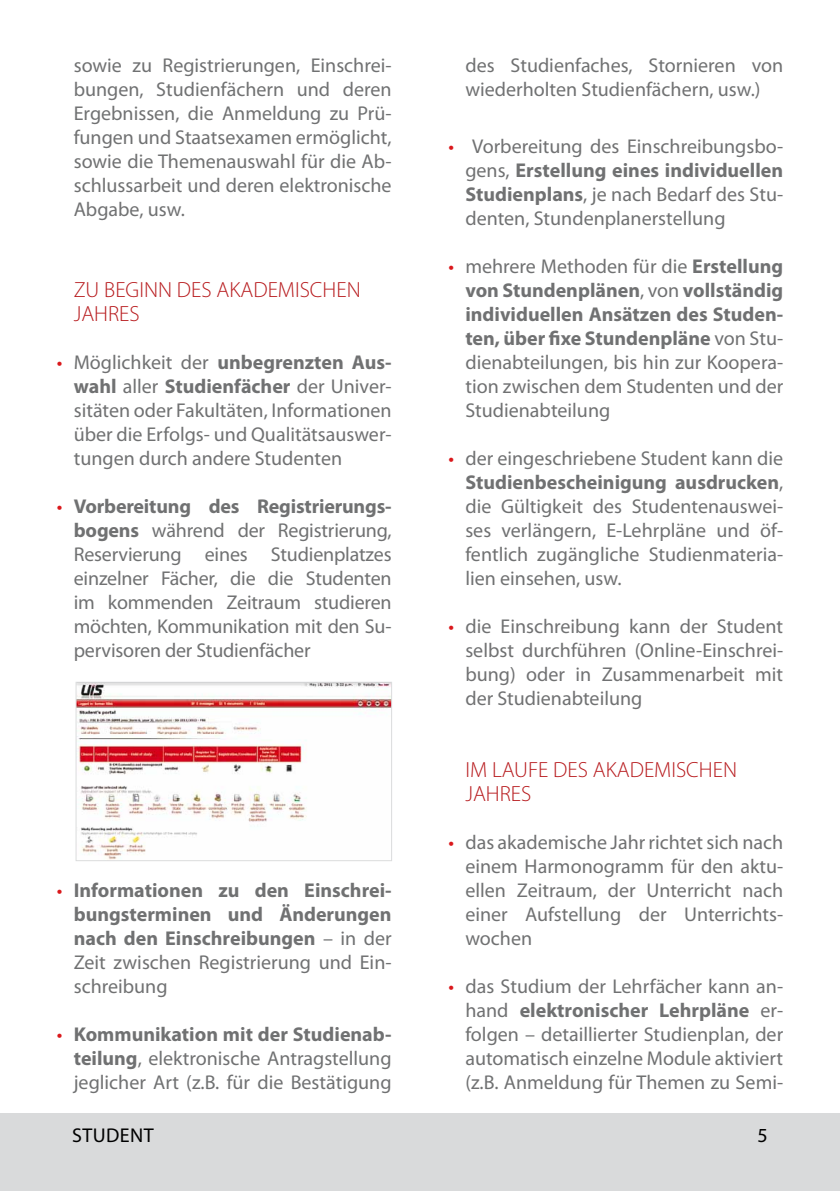
<style>
.page{position:relative;width:840px;height:1191px;background:#fff}
.page>*{position:absolute;margin:0;border:0;box-sizing:border-box;transform-origin:0 0}
.t1{font:300 22px/24px "Myriad Pro";color:#b71a1d}
.t2{font:20px/24px "Myriad Pro";color:#707172;text-align:justify}
.t3{font:700 20px/24px "Myriad Pro";color:#707172;text-align:justify}
.t4{font:20px "Myriad Pro";letter-spacing:.02em;color:#000}
.s1{color:#da181b}
.s2{font-weight:700}
.s3{font-weight:400;color:#da181b}
.s4{font-weight:400}
</style>
<div class="page">
<div style="left:0;top:1113px;width:839px;height:78px;background:#d9dadb"></div>
<img style="left:77px;top:684px;width:313px;height:175px">
<div style="left:75px;top:682px;width:317px;height:179px;border:1px solid #dbdcdd"></div>
<p class="t2" style="left:74px;top:53px;width:319px">sowie zu Registrierungen, Einschrei&shy;bungen, Studienfächern und deren Ergebnissen, die Anmeldung zu Prü&shy;fungen und Staatsexamen ermöglicht, sowie die Themenauswahl für die Ab&shy;schlussarbeit und deren elektronische Abgabe, usw.</p>
<p class="t1" style="left:74px;top:278px;width:288px">ZU BEGINN DES AKADEMISCHEN<br>JAHRES</p>
<p class="t2" style="left:74px;top:350px;width:319px;text-indent:-17px"><span class="s1">•</span> Möglichkeit der <span class="s2">unbegrenzten Aus&shy;wahl</span> aller <span class="s2">Studienfächer</span> der Univer&shy;sitäten oder Fakultäten, Informationen über die Erfolgs- und Qualitätsauswer&shy;tungen durch andere Studenten</p>
<p class="t2" style="left:74px;top:494px;width:319px;text-indent:-17px"><span class="s1">•</span> <span class="s2">Vorbereitung des Registrierungs&shy;bogens</span> während der Registrierung, Reservierung eines Studienplatzes einzelner Fächer, die die Studenten im kommenden Zeitraum studieren möchten, Kommunikation mit den Su&shy;pervisoren der Studienfächer</p>
<p class="t3" style="left:74px;top:877px;width:319px;text-indent:-17px"><span class="s3">•</span> Informationen zu den Einschrei&shy;bungsterminen und Änderungen nach den Einschreibungen <span class="s4">– in der Zeit zwischen Registrierung und Ein&shy;schreibung</span></p>
<p class="t2" style="left:74px;top:1022px;width:319px;text-indent:-17px"><span class="s1">•</span> <span class="s2">Kommunikation mit der Studienab&shy;teilung</span>, elektronische Antragstellung jeglicher Art (z.B. für die Bestätigung</p>
<p class="t2" style="left:465px;top:53px;width:319px">des Studienfaches, Stornieren von wiederholten Studienfächern, usw.)</p>
<p class="t2" style="left:465px;top:134px;width:319px;text-indent:-17px"><span class="s1">•</span> Vorbereitung des Einschreibungsbo&shy;gens, <span class="s2">Erstellung eines individuellen Studienplans</span>, je nach Bedarf des Stu&shy;denten, Stundenplanerstellung</p>
<p class="t2" style="left:465px;top:254px;width:319px;text-indent:-17px"><span class="s1">•</span> mehrere Methoden für die <span class="s2">Erstellung von Stundenplänen</span>, von <span class="s2">vollständig individuellen Ansätzen des Studen&shy;ten, über fixe Stundenpläne</span> von Stu&shy;dienabteilungen, bis hin zur Koopera&shy;tion zwischen dem Studenten und der Studienabteilung</p>
<p class="t2" style="left:465px;top:446px;width:319px;text-indent:-17px"><span class="s1">•</span> der eingeschriebene Student kann die <span class="s2">Studienbescheinigung ausdrucken</span>, die Gültigkeit des Studentenauswei&shy;ses verlängern, E-Lehrpläne und öf&shy;fentlich zugängliche Studienmateria&shy;lien einsehen, usw.</p>
<p class="t2" style="left:465px;top:614px;width:319px;text-indent:-17px"><span class="s1">•</span> die Einschreibung kann der Student selbst durchführen (Online-Einschrei&shy;bung) oder in Zusammenarbeit mit der Studienabteilung</p>
<p class="t1" style="left:465px;top:758px;width:273px">IM LAUFE DES AKADEMISCHEN<br>JAHRES</p>
<p class="t2" style="left:465px;top:830px;width:319px;text-indent:-17px"><span class="s1">•</span> das akademische Jahr richtet sich nach einem Harmonogramm für den aktu&shy;ellen Zeitraum, der Unterricht nach einer Aufstellung der Unterrichts&shy;wochen</p>
<p class="t2" style="left:465px;top:974px;width:319px;text-indent:-17px"><span class="s1">•</span> das Studium der Lehrfächer kann an&shy;hand <span class="s2">elektronischer Lehrpläne</span> er&shy;folgen – detaillierter Studienplan, der automatisch einzelne Module aktiviert (z.B. Anmeldung für Themen zu Semi-</p>
<p class="t4" style="left:72px;top:1122px;width:83px">STUDENT</p>
<p class="t4" style="left:757px;top:1122px;width:12px">5</p>
</div>
